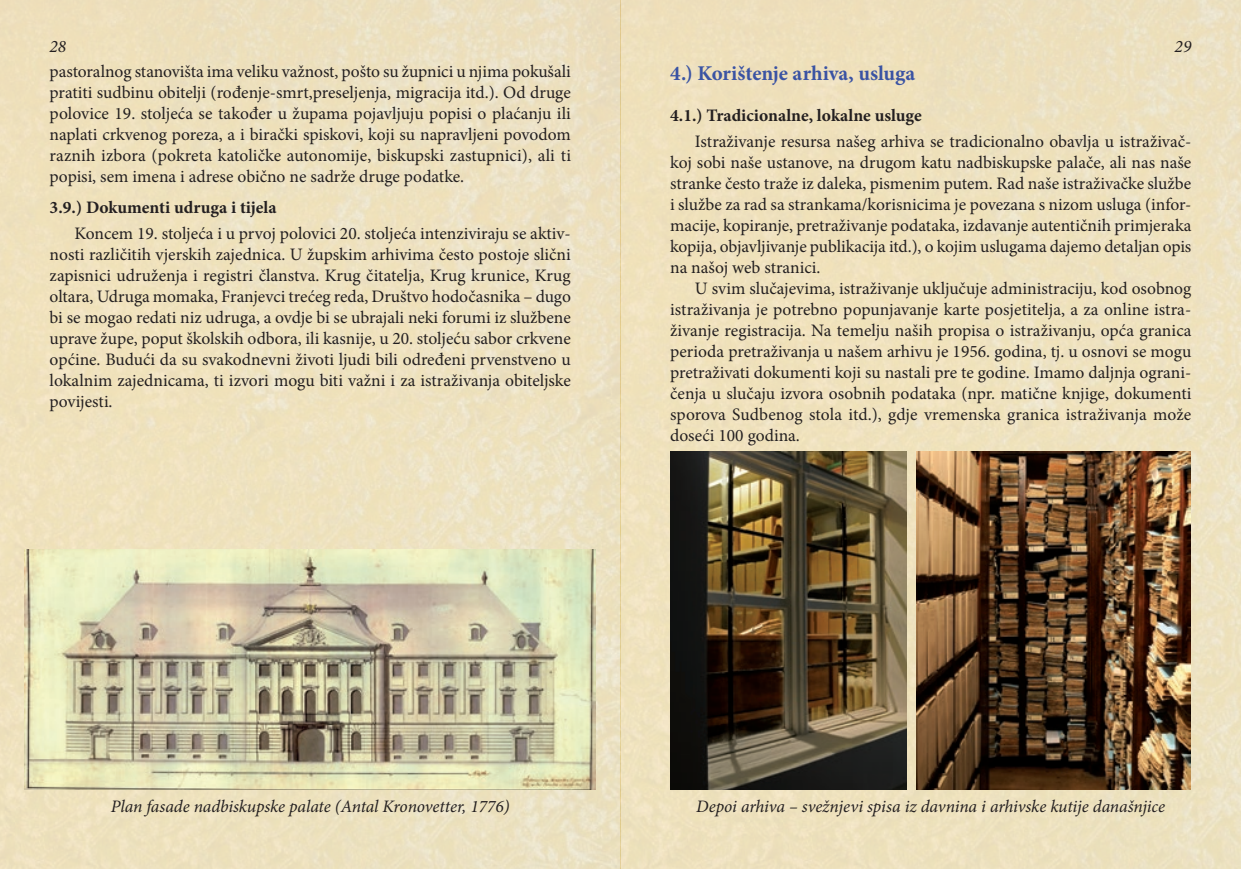
<style>
.page{position:relative;width:1241px;height:869px;background:#fff}
.page>*{position:absolute;margin:0;border:0;box-sizing:border-box;transform-origin:0 0}
.t1{font:700 21px "Minion Pro";letter-spacing:-.005em;color:#3a53a3}
.t2{font:17.5px/21px "Minion Pro";color:#231f20;text-align:justify}
.t3{font:italic 17.5px "Minion Pro";letter-spacing:-.005em;color:#231f20}
.t4{font:700 17.5px "Minion Pro";color:#231f20}
</style>
<div class="page">
<img style="left:0;top:0;width:1240px;height:868px">
<img style="left:670px;top:451px;width:236px;height:338px">
<img style="left:916px;top:451px;width:274px;height:338px">
<img style="left:25px;top:549px;width:570px;height:240px">
<p class="t3" style="left:50px;top:35px;width:18px">28</p>
<p class="t3" style="left:1174px;top:35px;width:18px">29</p>
<p class="t2" style="left:50px;top:61px;width:523px">pastoralnog stanovišta ima veliku važnost, pošto su župnici u njima pokušali pratiti sudbinu obitelji (rođenje-smrt,preseljenja, migracija itd.). Od druge polovice 19. stoljeća se također u župama pojavljuju popisi o plaćanju ili naplati crkvenog poreza, a i birački spiskovi, koji su napravljeni povodom raznih izbora (pokreta katoličke autonomije, biskupski zastupnici), ali ti popisi, sem imena i adrese obično ne sadrže druge podatke.</p>
<p class="t4" style="left:50px;top:195px;width:228px">3.9.) Dokumenti udruga i tijela</p>
<p class="t2" style="left:50px;top:223px;width:522px;text-indent:25px">Koncem 19. stoljeća i u prvoj polovici 20. stoljeća intenziviraju se aktiv&shy;nosti različitih vjerskih zajednica. U župskim arhivima često postoje slični zapisnici udruženja i registri članstva. Krug čitatelja, Krug krunice, Krug oltara, Udruga momaka, Franjevci trećeg reda, Društvo hodočasnika – dugo bi se mogao redati niz udruga, a ovdje bi se ubrajali neki forumi iz službene uprave župe, poput školskih odbora, ili kasnije, u 20. stoljeću sabor crkvene općine. Budući da su svakodnevni životi ljudi bili određeni prvenstveno u lokalnim zajednicama, ti izvori mogu biti važni i za istraživanja obiteljske povijesti.</p>
<p class="t1" style="left:670px;top:58px;width:246px">4.) Korištenje arhiva, usluga</p>
<p class="t4" style="left:670px;top:103px;width:253px">4.1.) Tradicionalne, lokalne usluge</p>
<p class="t2" style="left:670px;top:131px;width:522px;text-indent:25px">Istraživanje resursa našeg arhiva se tradicionalno obavlja u istraživač&shy;koj sobi naše ustanove, na drugom katu nadbiskupske palače, ali nas naše stranke često traže iz daleka, pismenim putem. Rad naše istraživačke službe i službe za rad sa strankama/korisnicima je povezana s nizom usluga (infor&shy;macije, kopiranje, pretraživanje podataka, izdavanje autentičnih primjeraka kopija, objavljivanje publikacija itd.), o kojim uslugama dajemo detaljan opis na našoj web stranici.</p>
<p class="t2" style="left:670px;top:278px;width:523px;text-indent:25px">U svim slučajevima, istraživanje uključuje administraciju, kod osobnog istraživanja je potrebno popunjavanje karte posjetitelja, a za online istra&shy;živanje registracija. Na temelju naših propisa o istraživanju, opća granica perioda pretraživanja u našem arhivu je 1956. godina, tj. u osnovi se mogu pretraživati dokumenti koji su nastali pre te godine. Imamo daljnja ograni&shy;čenja u slučaju izvora osobnih podataka (npr. matične knjige, dokumenti sporova Sudbenog stola itd.), gdje vremenska granica istraživanja može doseći 100 godina.</p>
<p class="t3" style="left:111px;top:794px;width:400px">Plan fasade nadbiskupske palate (Antal Kronovetter, 1776)</p>
<p class="t3" style="left:696px;top:794px;width:470px">Depoi arhiva – svežnjevi spisa iz davnina i arhivske kutije današnjice</p>
</div>
